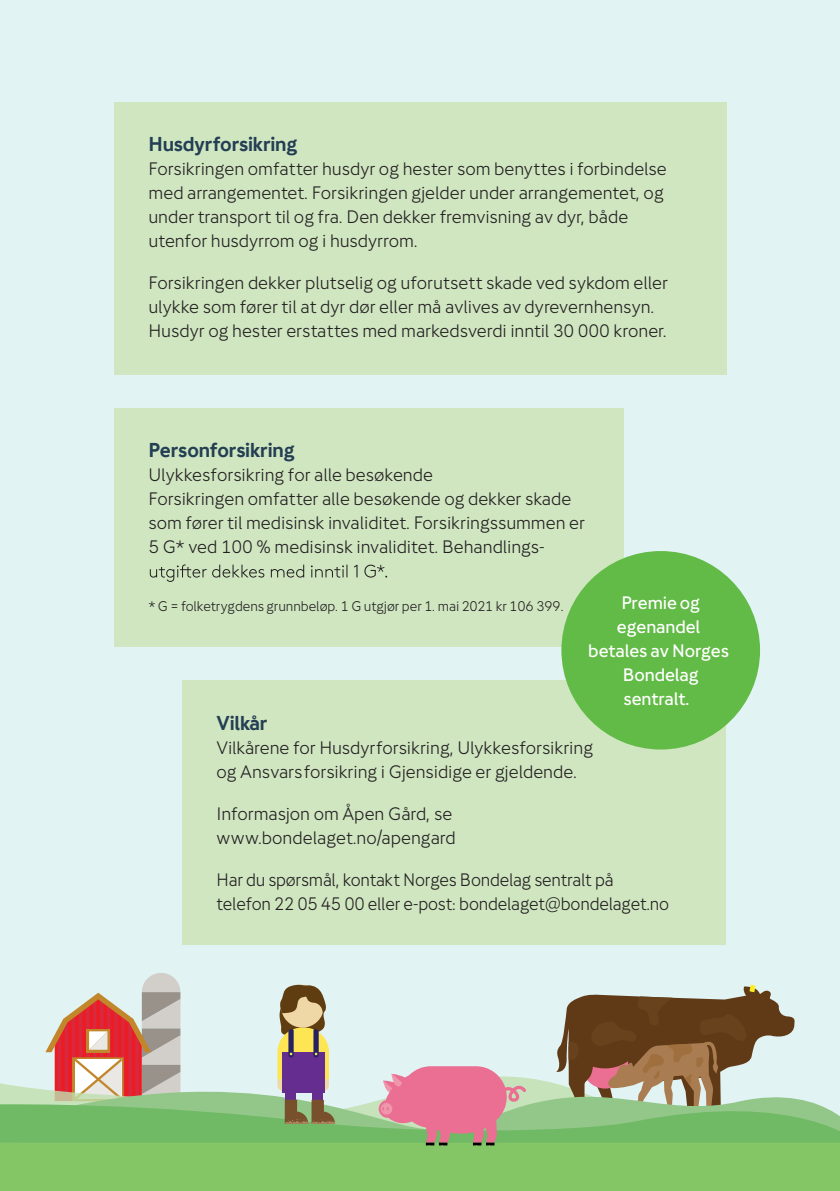
<style>
.page{position:relative;width:840px;height:1191px;background:#fff}
.page>*{position:absolute;margin:0;border:0;box-sizing:border-box;transform-origin:0 0}
.t1{font:700 20px "Gjensidige Sans";letter-spacing:-.01em;color:#243f53}
.t2{font:18px/24px "Gjensidige Sans";letter-spacing:-.005em;color:#231f20}
.t3{font:18px/24px "Gjensidige Sans";letter-spacing:-.005em;color:#231f20;scale:.96 1}
.t4{font:500 18px/24px "Gjensidige Sans";letter-spacing:-.005em;color:#fff;text-align:center}
.t5{font:14px "Gjensidige Sans";letter-spacing:-.005em;color:#231f20}
</style>
<div class="page">
<div style="left:0;top:0;width:839px;height:1191px;background:#e2f3f4"></div>
<div style="left:114px;top:408px;width:510px;height:238px;background:#cfe6c1"></div>
<svg style="left:150px;top:564px;width:237px;height:18px"></svg>
<div style="left:114px;top:102px;width:612px;height:272px;background:#cfe6c1"></div>
<div style="left:182px;top:680px;width:544px;height:265px;background:#cfe6c1"></div>
<div style="left:561px;top:551px;width:198px;height:198px;background:#62bb46;border-radius:50%"></div>
<svg style="left:76px;top:973px;width:104px;height:36px"></svg>
<svg style="left:45px;top:1009px;width:136px;height:45px;background:#d37f76"></svg>
<svg style="left:557px;top:986px;width:237px;height:68px"></svg>
<div style="left:0;top:1141px;width:839px;height:50px;background:#84c665"></div>
<svg style="left:54px;top:1054px;width:698px;height:28px"></svg>
<svg style="left:0;top:1082px;width:839px;height:64px"></svg>
<svg style="left:378px;top:1066px;width:147px;height:79px;background:#cf9195"></svg>
<div style="left:312px;top:1092px;width:10px;height:20px;background:#662d91"></div>
<div style="left:285px;top:1092px;width:10px;height:20px;background:#662d91"></div>
<svg style="left:284px;top:1099px;width:51px;height:24px"></svg>
<svg style="left:276px;top:984px;width:53px;height:108px;background:#a2867c"></svg>
<p class="t1" style="left:148px;top:132px;width:150px">Husdyrforsikring</p>
<p class="t2" style="left:148px;top:157px;width:519px">Forsikringen omfatter husdyr og hester som benyttes i forbindelse med arrangementet. Forsikringen gjelder under arrangementet, og under transport til og fra. Den dekker fremvisning av dyr, både utenfor husdyrrom og i husdyrrom.</p>
<p class="t2" style="left:148px;top:271px;width:521px">Forsikringen dekker plutselig og uforutsett skade ved sykdom eller ulykke som fører til at dyr dør eller må avlives av dyrevernhensyn.<br>Husdyr og hester erstattes med markedsverdi inntil 30 000 kroner.</p>
<p class="t1" style="left:148px;top:439px;width:147px">Personforsikring</p>
<p class="t2" style="left:148px;top:463px;width:438px">Ulykkesforsikring for alle besøkende<br>Forsikringen omfatter alle besøkende og dekker skade som fører til medisinsk invaliditet. Forsikringssummen er 5 G* ved 100 % medisinsk invaliditet. Behandlings-</p>
<p class="t5" style="left:148px;top:598px;width:417px">* G = folketrygdens grunnbeløp. 1 G utgjør per 1. mai 2021 kr 106 399.</p>
<p class="t4" style="left:588px;top:590px;width:142px">Premie og egenandel betales av Norges<br>Bondelag sentralt.</p>
<p class="t1" style="left:216px;top:711px;width:53px">Vilkår</p>
<p class="t2" style="left:216px;top:735px;width:378px">Vilkårene for Husdyrforsikring, Ulykkesforsikring og Ansvarsforsikring i Gjensidige er gjeldende.</p>
<p class="t2" style="left:216px;top:801px;width:240px">Informasjon om Åpen Gård, se www.bondelaget.no/apengard</p>
<p class="t3" style="left:216px;top:867px;width:473px">Har du spørsmål, kontakt Norges Bondelag sentralt på telefon 22 05 45 00 eller e-post: bondelaget@bondelaget.no</p>
</div>
